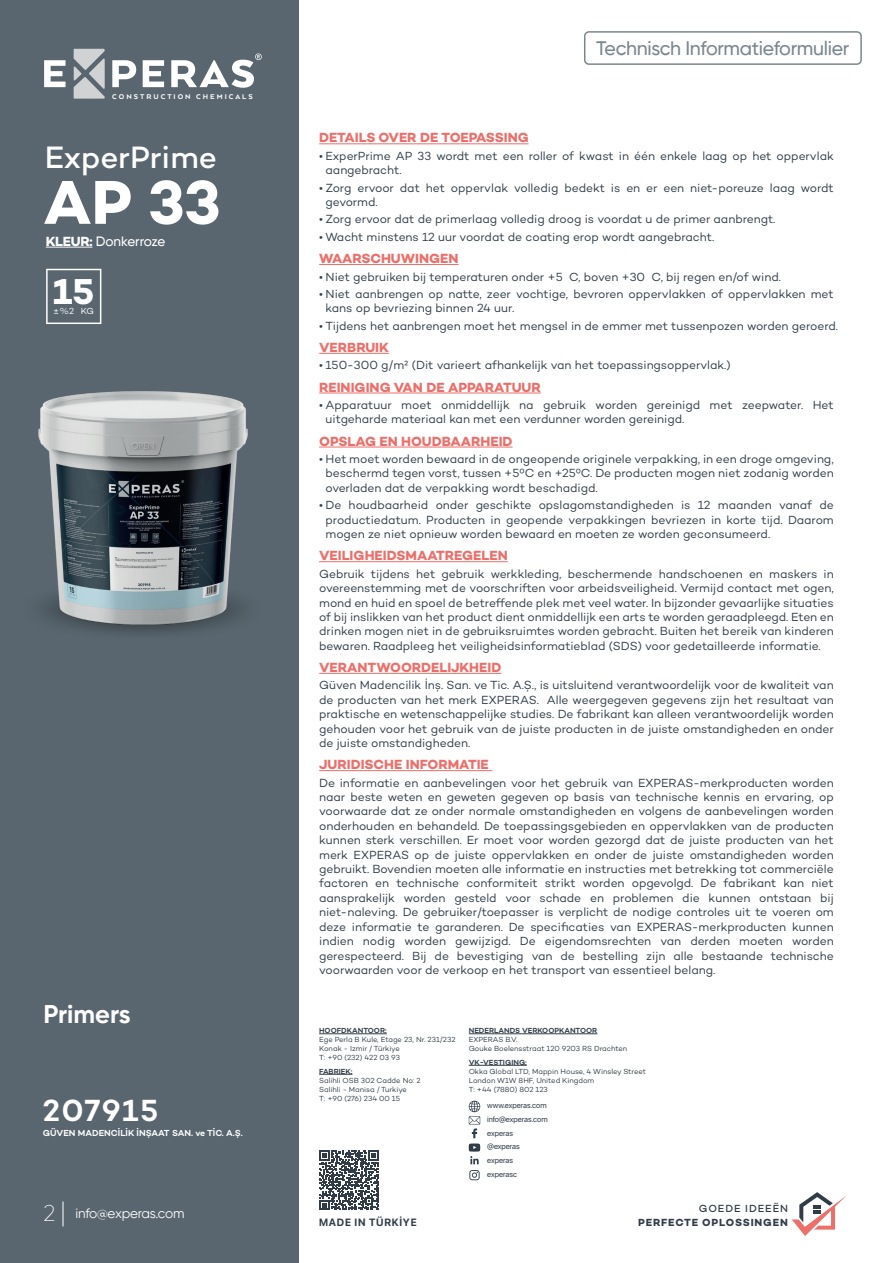
<style>
.page{position:relative;width:893px;height:1263px;background:#fff}
.page>*{position:absolute;margin:0;border:0;box-sizing:border-box;transform-origin:0 0}
.t1{font:700 63px "Campton";color:#fff}
.t2{font:700 36.75px "Campton";color:#fff}
.t3{font:500 31.5px "Campton";color:#fff}
.t4{font:600 31.2px "Campton";letter-spacing:.04em;color:#fff}
.t5{font:700 25.5px "Gilroy";color:#fff}
.t6{font:500 19.5px "Gilroy";letter-spacing:-.015em;color:#7a868e}
.t7{font:700 13.5px "Campton";color:#ed6e69}
.t8{font:13.5px "Gilroy";letter-spacing:-.015em;color:#fff}
.t9{font:500 13.5px "Gilroy";color:#fff}
.t10{font:12px/14.4px "Campton";letter-spacing:-.005em;color:#303d48;text-align:justify}
.t11{font:700 10.5px "Campton";letter-spacing:.08em;color:#303d48}
.t12{font:10.5px "SF Pro";letter-spacing:.07em;color:#303d48}
.t13{font:500 10.5px "Campton";letter-spacing:.085em;color:#303d48}
.t14{font:9px "Campton";color:#fff}
.t15{font:600 8.85px "Campton";color:#fff}
.t16{font:800 7.95px "Arquitecta";letter-spacing:.255em;color:#fff}
.t17{font:7.8px/13.8px "SF Pro";color:#303d48}
.t18{font:7.5px/9px "Campton";letter-spacing:-.005em;color:#303d48}
.t19{font:600 7.5px "Campton";color:#303d48}
.s1{font-family:"Campton";font-weight:700}
.s2{font-weight:200;font-size:22.5px}
.s3{font-weight:200;font-size:27px}
</style>
<div class="page">
<hr style="left:319px;top:143px;width:210px;height:1px;background:#ed6e69">
<hr style="left:319px;top:264px;width:140px;height:1px;background:#ed6e69">
<hr style="left:319px;top:353px;width:70px;height:1px;background:#ed6e69">
<hr style="left:319px;top:393px;width:222px;height:1px;background:#ed6e69">
<hr style="left:319px;top:447px;width:194px;height:1px;background:#ed6e69">
<hr style="left:319px;top:561px;width:189px;height:1px;background:#ed6e69">
<hr style="left:319px;top:673px;width:182px;height:1px;background:#ed6e69">
<hr style="left:319px;top:770px;width:173px;height:1px;background:#ed6e69">
<div style="left:0;top:0;width:298px;height:1263px;background:#59666f"></div>
<svg style="left:44px;top:60px;width:22px;height:27px"></svg>
<svg style="left:112px;top:60px;width:24px;height:27px"></svg>
<svg style="left:143px;top:60px;width:21px;height:27px"></svg>
<svg style="left:74px;top:49px;width:31px;height:50px"></svg>
<svg style="left:171px;top:53px;width:91px;height:35px"></svg>
<img style="left:38px;top:391px;width:210px;height:242px">
<div style="left:584px;top:31px;width:278px;height:34px;border:1px solid #7a868e;border-radius:4px"></div>
<svg style="left:792px;top:1192px;width:54px;height:44px"></svg>
<svg style="left:319px;top:1151px;width:60px;height:59px"></svg>
<hr style="left:319px;top:1033px;width:68px;height:1px;background:#303d48">
<hr style="left:319px;top:1074px;width:33px;height:1px;background:#303d48">
<hr style="left:469px;top:1033px;width:128px;height:1px;background:#303d48">
<hr style="left:469px;top:1065px;width:58px;height:1px;background:#303d48">
<svg style="left:469px;top:1170px;width:11px;height:10px"></svg>
<svg style="left:468px;top:1101px;width:12px;height:63px"></svg>
<hr style="left:46px;top:247px;width:46px;height:1px;background:#fff">
<svg style="left:46px;top:269px;width:55px;height:55px"></svg>
<p class="t16" style="left:112px;top:91px;width:142px">CONSTRUCTION CHEMICALS</p>
<h3 class="t3" style="left:45px;top:138px;width:174px">ExperPrime</h3>
<h1 class="t1" style="left:43px;top:162px;width:179px">AP 33</h1>
<p class="t9" style="left:46px;top:233px;width:121px"><span class="s1">KLEUR:</span> Donkerroze</p>
<h2 class="t2" style="left:53px;top:268px;width:43px">15</h2>
<p class="t14" style="left:53px;top:306px;width:42px">±%2 KG</p>
<h3 class="t5" style="left:43px;top:998px;width:89px">Primers</h3>
<h3 class="t4" style="left:43px;top:1090px;width:117px">207915</h3>
<p class="t15" style="left:43px;top:1127px;width:201px">GÜVEN MADENCİLİK İNŞAAT SAN. ve TİC. A.Ş.</p>
<p class="t8" style="left:43px;top:1205px;width:143px"><span class="s2">2</span> <span class="s3">|</span> info@experas.com</p>
<h3 class="t6" style="left:596px;top:36px;width:255px">Technisch Informatieformulier</h3>
<p class="t7" style="left:319px;top:129px;width:211px">DETAILS OVER DE TOEPASSING</p>
<p class="t10" style="left:326px;top:148px;width:510px;text-indent:-6px">• ExperPrime AP 33 wordt met een roller of kwast in één enkele laag op het oppervlak aangebracht.</p>
<p class="t10" style="left:326px;top:180px;width:510px;text-indent:-6px">• Zorg ervoor dat het oppervlak volledig bedekt is en er een niet-poreuze laag wordt gevormd.</p>
<p class="t10" style="left:319px;top:212px;width:458px">• Zorg ervoor dat de primerlaag volledig droog is voordat u de primer aanbrengt.</p>
<p class="t10" style="left:319px;top:229px;width:397px">• Wacht minstens 12 uur voordat de coating erop wordt aangebracht.</p>
<p class="t7" style="left:319px;top:250px;width:141px">WAARSCHUWINGEN</p>
<p class="t10" style="left:319px;top:269px;width:463px">• Niet gebruiken bij temperaturen onder +5 C, boven +30 C, bij regen en/of wind.</p>
<p class="t10" style="left:326px;top:286px;width:510px;text-indent:-6px">• Niet aanbrengen op natte, zeer vochtige, bevroren oppervlakken of oppervlakken met kans op bevriezing binnen 24 uur.</p>
<p class="t10" style="left:319px;top:318px;width:520px">• Tijdens het aanbrengen moet het mengsel in de emmer met tussenpozen worden geroerd.</p>
<p class="t7" style="left:319px;top:339px;width:71px">VERBRUIK</p>
<p class="t10" style="left:319px;top:358px;width:413px">• 150-300 g/m² (Dit varieert afhankelijk van het toepassingsoppervlak.)</p>
<p class="t7" style="left:319px;top:378px;width:223px">REINIGING VAN DE APPARATUUR</p>
<p class="t10" style="left:326px;top:397px;width:510px;text-indent:-6px">• Apparatuur moet onmiddellijk na gebruik worden gereinigd met zeepwater. Het uitgeharde materiaal kan met een verdunner worden gereinigd.</p>
<p class="t7" style="left:319px;top:432px;width:195px">OPSLAG EN HOUDBAARHEID</p>
<p class="t10" style="left:326px;top:452px;width:510px;text-indent:-6px">• Het moet worden bewaard in de ongeopende originele verpakking, in een droge omgeving, beschermd tegen vorst, tussen +5⁰C en +25⁰C. De producten mogen niet zodanig worden overladen dat de verpakking wordt beschadigd.</p>
<p class="t10" style="left:326px;top:498px;width:510px;text-indent:-6px">• De houdbaarheid onder geschikte opslagomstandigheden is 12 maanden vanaf de productiedatum. Producten in geopende verpakkingen bevriezen in korte tijd. Daarom mogen ze niet opnieuw worden bewaard en moeten ze worden geconsumeerd.</p>
<p class="t7" style="left:319px;top:547px;width:190px">VEILIGHEIDSMAATREGELEN</p>
<p class="t10" style="left:319px;top:566px;width:516px">Gebruik tijdens het gebruik werkkleding, beschermende handschoenen en maskers in overeenstemming met de voorschriften voor arbeidsveiligheid. Vermijd contact met ogen, mond en huid en spoel de betreffende plek met veel water. In bijzonder gevaarlijke situaties of bij inslikken van het product dient onmiddellijk een arts te worden geraadpleegd. Eten en drinken mogen niet in de gebruiksruimtes worden gebracht. Buiten het bereik van kinderen bewaren. Raadpleeg het veiligheidsinformatieblad (SDS) voor gedetailleerde informatie.</p>
<p class="t7" style="left:319px;top:659px;width:184px">VERANTWOORDELIJKHEID</p>
<p class="t10" style="left:319px;top:678px;width:516px">Güven Madencilik İnş. San. ve Tic. A.Ş., is uitsluitend verantwoordelijk voor de kwaliteit van de producten van het merk EXPERAS. Alle weergegeven gegevens zijn het resultaat van praktische en wetenschappelijke studies. De fabrikant kan alleen verantwoordelijk worden gehouden voor het gebruik van de juiste producten in de juiste omstandigheden en onder de juiste omstandigheden.</p>
<p class="t7" style="left:319px;top:756px;width:171px">JURIDISCHE INFORMATIE</p>
<p class="t10" style="left:319px;top:775px;width:516px">De informatie en aanbevelingen voor het gebruik van EXPERAS-merkproducten worden naar beste weten en geweten gegeven op basis van technische kennis en ervaring, op voorwaarde dat ze onder normale omstandigheden en volgens de aanbevelingen worden onderhouden en behandeld. De toepassingsgebieden en oppervlakken van de producten kunnen sterk verschillen. Er moet voor worden gezorgd dat de juiste producten van het merk EXPERAS op de juiste oppervlakken en onder de juiste omstandigheden worden gebruikt. Bovendien moeten alle informatie en instructies met betrekking tot commerciële factoren en technische conformiteit strikt worden opgevolgd. De fabrikant kan niet aansprakelijk worden gesteld voor schade en problemen die kunnen ontstaan bij niet-naleving. De gebruiker/toepasser is verplicht de nodige controles uit te voeren om deze informatie te garanderen. De specificaties van EXPERAS-merkproducten kunnen indien nodig worden gewijzigd. De eigendomsrechten van derden moeten worden gerespecteerd. Bij de bevestiging van de bestelling zijn alle bestaande technische voorwaarden voor de verkoop en het transport van essentieel belang.</p>
<p class="t19" style="left:319px;top:1026px;width:69px">HOOFDKANTOOR:</p>
<p class="t18" style="left:319px;top:1035px;width:138px">Ege Perla B Kule, Etage 23, Nr. 231/232<br>Konak - Izmir / Türkiye<br>T: +90 (232) 422 03 93</p>
<p class="t19" style="left:319px;top:1066px;width:35px">FABRIEK:</p>
<p class="t18" style="left:319px;top:1075px;width:103px">Salihli OSB 302 Cadde No: 2<br>Salihli - Manisa / Turkiye<br>T: +90 (276) 234 00 15</p>
<p class="t19" style="left:469px;top:1026px;width:130px">NEDERLANDS VERKOOPKANTOOR</p>
<p class="t18" style="left:469px;top:1035px;width:160px">EXPERAS B.V.<br>Gouke Boelensstraat 120 9203 RS Drachten</p>
<p class="t19" style="left:469px;top:1057px;width:60px">VK-VESTIGING:</p>
<p class="t18" style="left:469px;top:1066px;width:179px">Okka Global LTD, Mappin House, 4 Winsley Street<br>London W1W 8HF, United Kingdom<br>T: +44 (7880) 802 123</p>
<p class="t17" style="left:487px;top:1099px;width:62px">www.experas.com info@experas.com experas @experas experas<br>experasc</p>
<p class="t13" style="left:699px;top:1202px;width:91px">GOEDE IDEEËN</p>
<p class="t12" style="left:319px;top:1216px;width:99px">MADE IN TÜRKİYE</p>
<p class="t11" style="left:638px;top:1215px;width:151px">PERFECTE OPLOSSINGEN</p>
</div>
